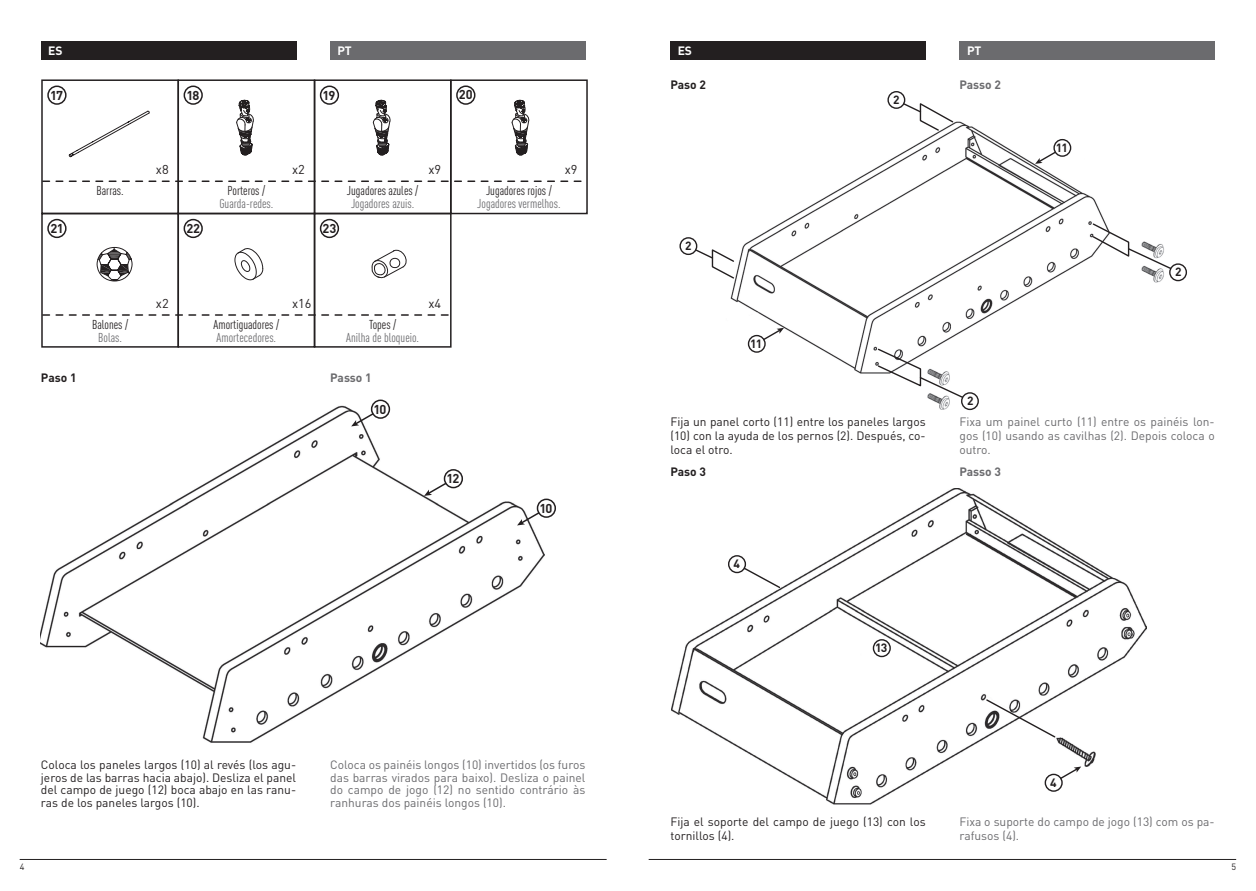
<style>
.page{position:relative;width:1256px;height:891px;background:#fff}
.page>*{position:absolute;margin:0;border:0;box-sizing:border-box;transform-origin:0 0}
.t1{font:condensed 12.75px/12.8px "DINOT";color:#231f20;text-align:center}
.t2{font:condensed 12.75px/12.8px "DINOT";color:#6b6b6e;text-align:center}
.t3{font:700 12.75px "DINOT";letter-spacing:-.06em;color:#231f20}
.t4{font:12.75px "DINOT";color:#231f20}
.t5{font:12px/12.8px "DINOT";color:#231f20;text-align:justify}
.t6{font:12px/12.8px "DINOT";color:#6b6b6e;text-align:justify}
.t7{font:700 12px "DINOT";color:#231f20}
.t8{font:700 12px "DINOT";color:#6b6b6e}
.t9{font:700 12px "DINOT";color:#fff}
.t10{font:700 11.85px "DINOT";color:#231f20}
.t11{font:9px "DINOT";color:#231f20}
.s1{color:#231f20}
.s2{color:#6b6b6e}
</style>
<div class="page">
<hr style="left:20px;top:859px;width:586px;height:1px;background:#231f20">
<hr style="left:648px;top:859px;width:588px;height:1px;background:#231f20">
<div style="left:41px;top:41px;width:255px;height:18px;background:#231f20"></div>
<div style="left:330px;top:41px;width:255px;height:18px;background:#6b6b6e"></div>
<div style="left:314px;top:79px;width:137px;height:135px;border:2px solid #231f20"></div>
<div style="left:41px;top:79px;width:138px;height:135px;border:2px solid #231f20"></div>
<div style="left:450px;top:79px;width:138px;height:135px;border:2px solid #231f20"></div>
<div style="left:41px;top:213px;width:138px;height:135px;border:2px solid #231f20"></div>
<div style="left:177px;top:213px;width:138px;height:135px;border:2px solid #231f20"></div>
<div style="left:314px;top:213px;width:137px;height:135px;border:2px solid #231f20"></div>
<svg style="left:43px;top:181px;width:543px;height:1px"></svg>
<svg style="left:43px;top:314px;width:407px;height:2px"></svg>
<svg style="left:69px;top:110px;width:81px;height:48px"></svg>
<svg style="left:236px;top:99px;width:18px;height:57px"></svg>
<svg style="left:372px;top:99px;width:19px;height:57px"></svg>
<svg style="left:511px;top:99px;width:18px;height:57px"></svg>
<svg style="left:234px;top:248px;width:30px;height:33px"></svg>
<svg style="left:96px;top:246px;width:37px;height:36px"></svg>
<svg style="left:371px;top:249px;width:36px;height:30px"></svg>
<div style="left:47px;top:86px;width:20px;height:19px;border:2px solid #231f20;border-radius:50%"></div>
<div style="left:184px;top:86px;width:19px;height:19px;border:2px solid #231f20;border-radius:50%"></div>
<div style="left:320px;top:86px;width:19px;height:19px;border:2px solid #231f20;border-radius:50%"></div>
<div style="left:456px;top:85px;width:19px;height:20px;border:2px solid #231f20;border-radius:50%"></div>
<div style="left:47px;top:219px;width:20px;height:19px;border:2px solid #231f20;border-radius:50%"></div>
<div style="left:184px;top:219px;width:19px;height:19px;border:2px solid #231f20;border-radius:50%"></div>
<div style="left:320px;top:219px;width:19px;height:19px;border:2px solid #231f20;border-radius:50%"></div>
<img style="left:41px;top:399px;width:503px;height:344px">
<svg style="left:351px;top:412px;width:24px;height:14px"></svg>
<div style="left:371px;top:400px;width:19px;height:19px;border:2px solid #231f20;border-radius:50%"></div>
<svg style="left:517px;top:511px;width:24px;height:14px"></svg>
<div style="left:537px;top:499px;width:19px;height:19px;border:2px solid #231f20;border-radius:50%"></div>
<svg style="left:424px;top:481px;width:24px;height:15px"></svg>
<div style="left:444px;top:469px;width:19px;height:19px;border:2px solid #231f20;border-radius:50%"></div>
<div style="left:670px;top:41px;width:255px;height:19px;background:#231f20"></div>
<div style="left:959px;top:41px;width:255px;height:19px;background:#6b6b6e"></div>
<img style="left:681px;top:92px;width:506px;height:317px">
<svg style="left:1035px;top:150px;width:22px;height:14px"></svg>
<div style="left:1053px;top:139px;width:18px;height:18px;border:1px solid #231f20;border-radius:50%"></div>
<svg style="left:761px;top:328px;width:23px;height:14px"></svg>
<div style="left:748px;top:335px;width:17px;height:18px;border:1px solid #231f20;border-radius:50%"></div>
<svg style="left:876px;top:347px;width:88px;height:52px"></svg>
<div style="left:961px;top:392px;width:18px;height:18px;border:1px solid #231f20;border-radius:50%"></div>
<svg style="left:1091px;top:222px;width:81px;height:48px"></svg>
<div style="left:1169px;top:263px;width:18px;height:18px;border:1px solid #231f20;border-radius:50%"></div>
<svg style="left:694px;top:248px;width:41px;height:32px"></svg>
<div style="left:679px;top:237px;width:18px;height:18px;border:1px solid #231f20;border-radius:50%"></div>
<svg style="left:902px;top:101px;width:52px;height:31px"></svg>
<div style="left:887px;top:91px;width:18px;height:18px;border:1px solid #231f20;border-radius:50%"></div>
<img style="left:672px;top:489px;width:474px;height:316px">
<svg style="left:1058px;top:767px;width:23px;height:14px"></svg>
<div style="left:1044px;top:774px;width:18px;height:18px;border:1px solid #231f20;border-radius:50%"></div>
<div style="left:872px;top:639px;width:19px;height:18px;border:1px solid #231f20;border-radius:50%"></div>
<div style="left:728px;top:555px;width:18px;height:18px;border:1px solid #231f20;border-radius:50%"></div>
<svg style="left:742px;top:566px;width:39px;height:23px"></svg>
<svg style="left:985px;top:698px;width:71px;height:41px"></svg>
<p class="t9" style="left:48px;top:42px;width:16px">ES</p>
<p class="t9" style="left:337px;top:42px;width:16px">PT</p>
<p class="t3" style="left:50px;top:87px;width:15px">17</p>
<p class="t3" style="left:186px;top:87px;width:15px">18</p>
<p class="t3" style="left:322px;top:87px;width:15px">19</p>
<p class="t3" style="left:459px;top:86px;width:15px">20</p>
<p class="t4" style="left:156px;top:161px;width:14px">x8</p>
<p class="t4" style="left:292px;top:161px;width:14px">x2</p>
<p class="t4" style="left:428px;top:161px;width:14px">x9</p>
<p class="t4" style="left:565px;top:161px;width:14px">x9</p>
<p class="t1" style="left:96px;top:184px;width:29px">Barras.</p>
<p class="t2" style="left:477px;top:184px;width:85px"><span class="s1">Jugadores rojos /<br></span>Jogadores vermelhos.</p>
<p class="t2" style="left:219px;top:184px;width:55px"><span class="s1">Porteros /<br></span>Guarda-redes.</p>
<p class="t1" style="left:347px;top:184px;width:73px">Jugadores azules /<br><span class="s2">Jogadores azuis.</span></p>
<p class="t3" style="left:50px;top:220px;width:15px">21</p>
<p class="t3" style="left:186px;top:220px;width:15px">22</p>
<p class="t3" style="left:322px;top:220px;width:15px">23</p>
<p class="t4" style="left:156px;top:295px;width:14px">x2</p>
<p class="t4" style="left:292px;top:295px;width:21px">x16</p>
<p class="t4" style="left:428px;top:295px;width:14px">x4</p>
<p class="t7" style="left:41px;top:370px;width:37px">Paso 1</p>
<p class="t1" style="left:92px;top:318px;width:38px">Balones /<br><span class="s2">Bolas.</span></p>
<p class="t2" style="left:346px;top:318px;width:74px"><span class="s1">Topes /<br></span>Anilha de bloqueio.</p>
<p class="t1" style="left:213px;top:318px;width:67px;text-align:left">Amortiguadores /<br><span class="s2">Amortecedores.</span></p>
<p class="t8" style="left:330px;top:370px;width:43px">Passo 1</p>
<p class="t3" style="left:373px;top:401px;width:15px">10</p>
<p class="t3" style="left:446px;top:470px;width:15px">12</p>
<p class="t3" style="left:539px;top:500px;width:15px">10</p>
<p class="t5" style="left:41px;top:758px;width:257px">Coloca los paneles largos (10) al revés (los agu&shy;jeros de las barras hacia abajo). Desliza el panel del campo de juego (12) boca abajo en las ranu&shy;ras de los paneles largos (10).</p>
<p class="t6" style="left:330px;top:758px;width:257px">Coloca os painéis longos (10) invertidos (os furos das barras virados para baixo). Desliza o painel do campo de jogo (12) no sentido contrário às ranhuras dos painéis longos (10).</p>
<p class="t9" style="left:677px;top:43px;width:16px">ES</p>
<p class="t9" style="left:967px;top:43px;width:16px">PT</p>
<p class="t7" style="left:670px;top:76px;width:37px">Paso 2</p>
<p class="t10" style="left:893px;top:92px;width:8px">2</p>
<p class="t8" style="left:959px;top:76px;width:43px">Passo 2</p>
<p class="t10" style="left:1055px;top:140px;width:14px">11</p>
<p class="t10" style="left:685px;top:238px;width:8px">2</p>
<p class="t10" style="left:750px;top:336px;width:14px">11</p>
<p class="t5" style="left:670px;top:414px;width:257px;line-height:14.1px">Fija un panel corto (11) entre los paneles largos (10) con la ayuda de los pernos (2). Después, co&shy;loca el otro.</p>
<p class="t7" style="left:670px;top:464px;width:37px">Paso 3</p>
<p class="t7" style="left:733px;top:556px;width:8px">4</p>
<p class="t7" style="left:875px;top:640px;width:14px">13</p>
<p class="t10" style="left:967px;top:393px;width:8px">2</p>
<p class="t10" style="left:1175px;top:264px;width:8px">2</p>
<p class="t6" style="left:959px;top:414px;width:257px;line-height:14.1px">Fixa um painel curto (11) entre os painéis lon&shy;gos (10) usando as cavilhas (2). Depois coloca o outro.</p>
<p class="t8" style="left:959px;top:464px;width:43px">Passo 3</p>
<p class="t5" style="left:670px;top:815px;width:257px;line-height:14.1px">Fija el soporte del campo de juego (13) con los tornillos (4).</p>
<p class="t7" style="left:1050px;top:775px;width:8px">4</p>
<p class="t6" style="left:959px;top:815px;width:257px;line-height:14.1px">Fixa o suporte do campo de jogo (13) com os pa&shy;rafusos (4).</p>
<p class="t11" style="left:20px;top:861px;width:6px">4</p>
<p class="t11" style="left:1231px;top:861px;width:6px">5</p>
</div>
